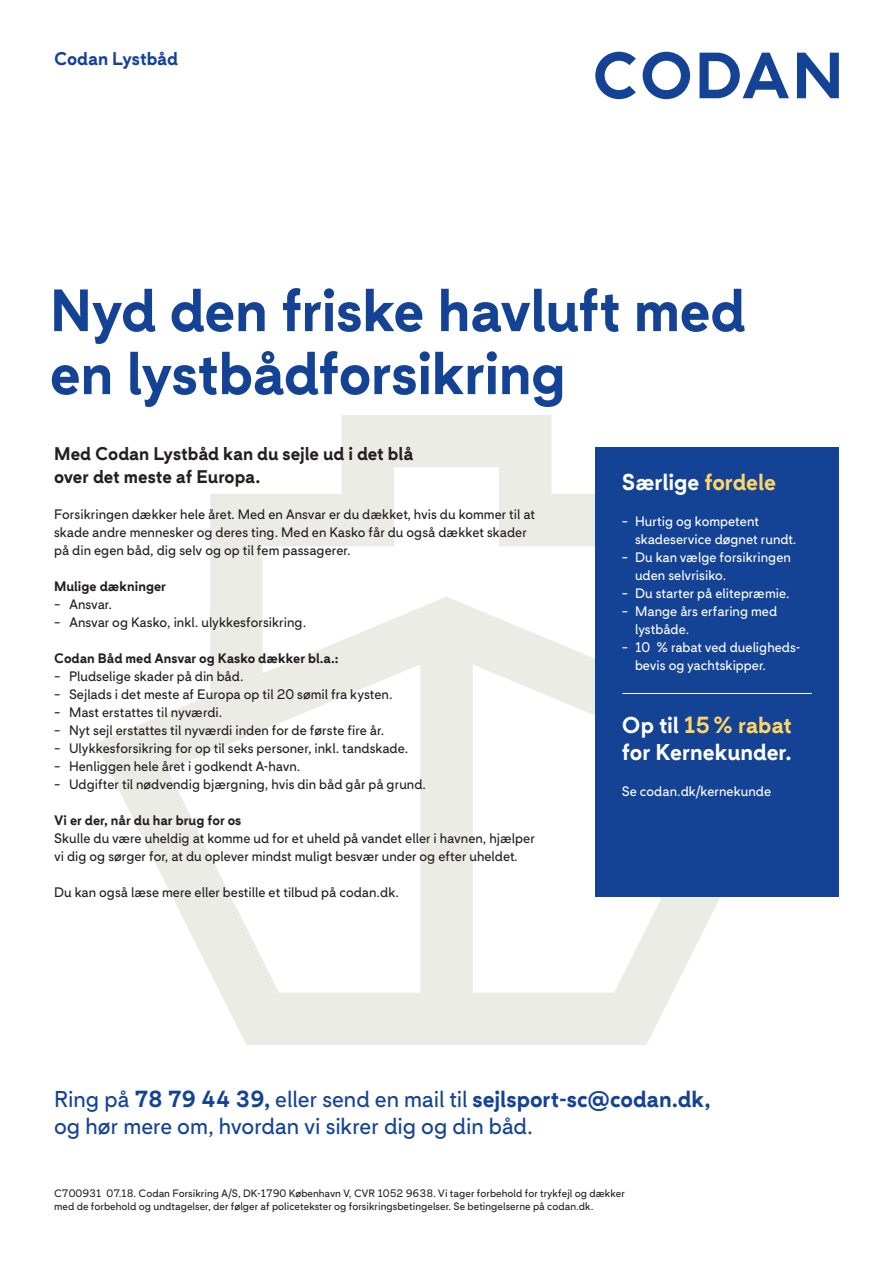
<style>
.page{position:relative;width:893px;height:1263px;background:#fff}
.page>*{position:absolute;margin:0;border:0;box-sizing:border-box;transform-origin:0 0}
.t1{font:700 58.5px/63px "Codan";letter-spacing:-.015em;color:#144396}
.t2{font:22.5px/27px "Codan";letter-spacing:-.005em;color:#144396}
.t3{font:700 22.5px/27px "Codan";letter-spacing:-.005em;color:#fff}
.t4{font:700 18px "Codan";letter-spacing:-.005em;color:#231f20}
.t5{font:700 18px "Codan";letter-spacing:-.005em;color:#144396}
.t6{font:13.5px/18px "Codan";color:#231f20}
.t7{font:13.5px/18px "Codan";color:#fff}
.t8{font:700 13.5px "Codan";color:#231f20}
.t9{font:10.5px/13.5px "Codan";color:#231f20}
.s1{color:#fed667}
.s2{font-weight:700}
</style>
<div class="page">
<svg style="left:96px;top:415px;width:624px;height:630px"></svg>
<svg style="left:595px;top:52px;width:244px;height:47px"></svg>
<div style="left:595px;top:447px;width:244px;height:450px;background:#144396"></div>
<hr style="left:622px;top:693px;width:190px;height:1px;background:#fff">
<p class="t5" style="left:54px;top:48px;width:125px">Codan Lystbåd</p>
<p class="t1" style="left:50px;top:279px;width:697px">Nyd den friske havluft med en lystbådforsikring</p>
<p class="t4" style="left:54px;top:443px;width:361px">Med Codan Lystbåd kan du sejle ud i det blå</p>
<p class="t4" style="left:54px;top:466px;width:208px">over det meste af Europa.</p>
<p class="t6" style="left:54px;top:505px;width:482px">Forsikringen dækker hele året. Med en Ansvar er du dækket, hvis du kommer til at skade andre mennesker og deres ting. Med en Kasko får du også dækket skader på din egen båd, dig selv og op til fem passagerer.</p>
<p class="t8" style="left:54px;top:578px;width:114px">Mulige dækninger</p>
<p class="t6" style="left:54px;top:595px;width:59px">– Ansvar.</p>
<p class="t6" style="left:54px;top:613px;width:254px">– Ansvar og Kasko, inkl. ulykkesforsikring.</p>
<p class="t8" style="left:54px;top:650px;width:286px">Codan Båd med Ansvar og Kasko dækker bl.a.:</p>
<p class="t6" style="left:54px;top:667px;width:191px">– Pludselige skader på din båd.</p>
<p class="t6" style="left:54px;top:685px;width:340px">– Sejlads i det meste af Europa op til 20 sømil fra kysten.</p>
<p class="t6" style="left:54px;top:703px;width:170px">– Mast erstattes til nyværdi.</p>
<p class="t6" style="left:54px;top:721px;width:332px">– Nyt sejl erstattes til nyværdi inden for de første fire år.</p>
<p class="t6" style="left:54px;top:739px;width:356px">– Ulykkesforsikring for op til seks personer, inkl. tandskade.</p>
<p class="t6" style="left:54px;top:757px;width:248px">– Henliggen hele året i godkendt A-havn.</p>
<p class="t6" style="left:54px;top:775px;width:373px">– Udgifter til nødvendig bjærgning, hvis din båd går på grund.</p>
<p class="t8" style="left:54px;top:812px;width:189px">Vi er der, når du har brug for os</p>
<p class="t6" style="left:54px;top:829px;width:482px">Skulle du være uheldig at komme ud for et uheld på vandet eller i havnen, hjælper vi dig og sørger for, at du oplever mindst muligt besvær under og efter uheldet.</p>
<p class="t6" style="left:54px;top:883px;width:346px">Du kan også læse mere eller bestille et tilbud på codan.dk.</p>
<p class="t3" style="left:622px;top:468px;width:156px">Særlige <span class="s1">fordele</span></p>
<p class="t7" style="left:635px;top:512px;width:163px;text-indent:-13px">– Hurtig og kompetent skadeservice døgnet rundt.</p>
<p class="t7" style="left:635px;top:548px;width:157px;text-indent:-13px">– Du kan vælge forsikringen uden selvrisiko.</p>
<p class="t7" style="left:622px;top:584px;width:169px">– Du starter på elitepræmie.</p>
<p class="t7" style="left:635px;top:602px;width:144px;text-indent:-13px">– Mange års erfaring med lystbåde.</p>
<p class="t7" style="left:635px;top:638px;width:167px;text-indent:-13px">– 10 % rabat ved dueligheds&shy;bevis og yachtskipper.</p>
<p class="t3" style="left:622px;top:711px;width:171px">Op til <span class="s1">15 % rabat </span>for Kernekunder.</p>
<p class="t7" style="left:622px;top:782px;width:151px">Se codan.dk/kernekunde</p>
<p class="t2" style="left:54px;top:1086px;width:658px">Ring på <span class="s2">78 79 44 39,</span> eller send en mail til <span class="s2">sejlsport-sc@codan.dk, </span>og hør mere om, hvordan vi sikrer dig og din båd.</p>
<p class="t9" style="left:54px;top:1186px;width:572px">C700931 07.18. Codan Forsikring A/S, DK-1790 København V, CVR 1052 9638. Vi tager forbehold for trykfejl og dækker med de forbehold og undtagelser, der følger af policetekster og forsikringsbetingelser. Se betingelserne på codan.dk.</p>
</div>
